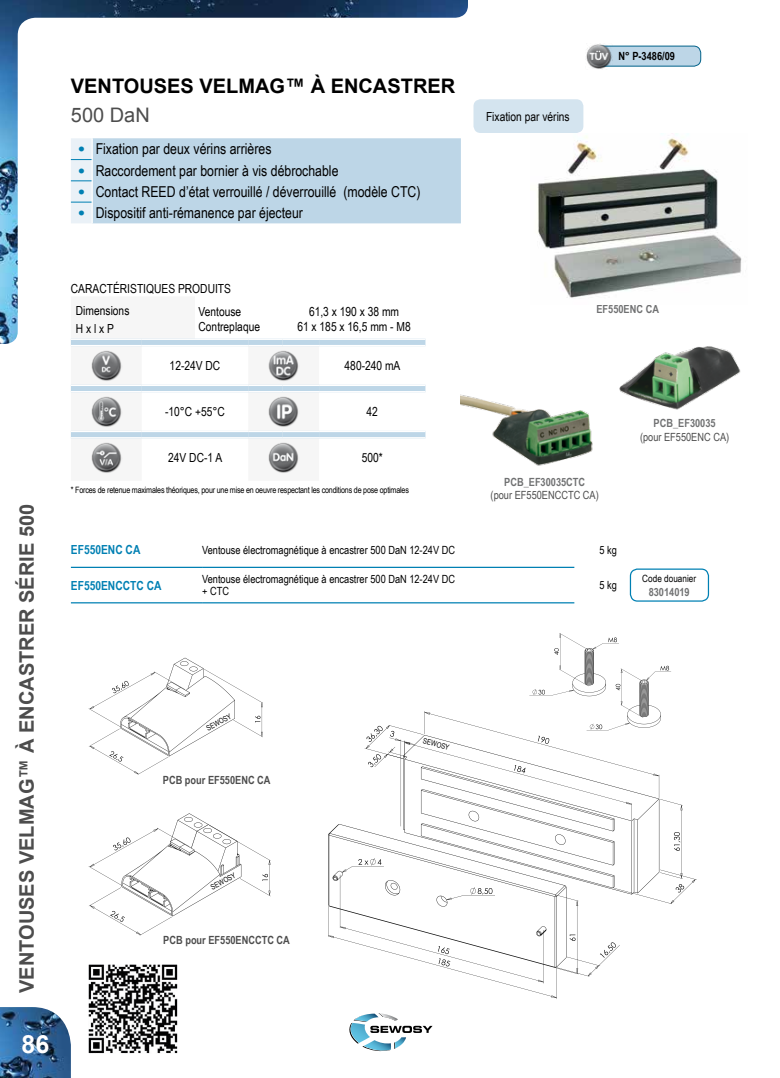
<style>
.page{position:relative;width:780px;height:1078px;background:#fff}
.page>*{position:absolute;margin:0;border:0;box-sizing:border-box;transform-origin:0 0}
.t1{font:700 25px "Arial";color:#fff}
.t2{font:700 20px "Arial";color:#4d4d4d}
.t3{font:700 20px "Arial";color:#000}
.t4{font:20px "Arial";color:#4d4d4d}
.t5{font:15px "Arial Narrow";color:#000}
.t6{font:12.5px/15px "Arial Narrow";color:#000}
.t7{font:700 12.5px "Arial Narrow";color:#0080b3}
.t8{font:11.25px/12.5px "Arial Narrow";color:#000}
.t9{font:700 11.25px "Arial Narrow";color:#707172}
.t10{font:700 11.25px "Arial Narrow";color:#4d4d4d}
.t11{font:11.25px "Arial Narrow";color:#4d4d4d}
.t12{font:700 11.25px "Arial Narrow";color:#000}
.t13{font:10px "Arial Narrow";color:#000}
.t14{font:8.75px "Arial Narrow";letter-spacing:-.02em;color:#000}
.t15{font:7.5px "Arial Narrow";color:#000}
.s1{font-family:"Arial";font-weight:700;font-size:17.5px;color:#0080b3}
</style>
<div class="page">
<svg style="left:349px;top:1013px;width:83px;height:38px"></svg>
<img style="left:0;top:1007px;width:71px;height:70px">
<img style="left:0;top:0;width:468px;height:344px">
<div style="left:71px;top:296px;width:71px;height:178px;background:#f6f6f6"></div>
<svg style="left:142px;top:296px;width:283px;height:178px"></svg>
<div style="left:71px;top:338px;width:71px;height:8px;background:#bdd6e7"></div>
<div style="left:142px;top:338px;width:53px;height:8px;background:#bdd6e7"></div>
<div style="left:195px;top:338px;width:53px;height:8px;background:#bdd6e7"></div>
<div style="left:248px;top:338px;width:35px;height:8px;background:#bdd6e7"></div>
<div style="left:283px;top:338px;width:36px;height:8px;background:#bdd6e7"></div>
<div style="left:319px;top:338px;width:106px;height:8px;background:#bdd6e7"></div>
<div style="left:71px;top:384px;width:71px;height:8px;background:#bdd6e7"></div>
<div style="left:142px;top:384px;width:53px;height:8px;background:#bdd6e7"></div>
<div style="left:195px;top:384px;width:53px;height:8px;background:#bdd6e7"></div>
<div style="left:248px;top:384px;width:35px;height:8px;background:#bdd6e7"></div>
<div style="left:283px;top:384px;width:36px;height:8px;background:#bdd6e7"></div>
<div style="left:319px;top:384px;width:106px;height:8px;background:#bdd6e7"></div>
<div style="left:71px;top:431px;width:71px;height:7px;background:#bdd6e7"></div>
<div style="left:142px;top:431px;width:53px;height:7px;background:#bdd6e7"></div>
<div style="left:195px;top:431px;width:53px;height:7px;background:#bdd6e7"></div>
<div style="left:248px;top:431px;width:35px;height:7px;background:#bdd6e7"></div>
<div style="left:283px;top:431px;width:36px;height:7px;background:#bdd6e7"></div>
<div style="left:319px;top:431px;width:106px;height:7px;background:#bdd6e7"></div>
<hr style="left:71px;top:338px;width:71px;height:2px;background:#fff">
<hr style="left:71px;top:345px;width:71px;height:1px;background:#fff">
<hr style="left:142px;top:338px;width:53px;height:2px;background:#fff">
<hr style="left:142px;top:345px;width:53px;height:1px;background:#fff">
<hr style="left:195px;top:338px;width:53px;height:2px;background:#fff">
<hr style="left:195px;top:345px;width:53px;height:1px;background:#fff">
<hr style="left:248px;top:338px;width:35px;height:2px;background:#fff">
<hr style="left:248px;top:345px;width:35px;height:1px;background:#fff">
<hr style="left:283px;top:338px;width:36px;height:2px;background:#fff">
<hr style="left:283px;top:345px;width:36px;height:1px;background:#fff">
<hr style="left:319px;top:338px;width:106px;height:2px;background:#fff">
<hr style="left:319px;top:345px;width:106px;height:1px;background:#fff">
<hr style="left:71px;top:384px;width:71px;height:2px;background:#fff">
<hr style="left:71px;top:391px;width:71px;height:1px;background:#fff">
<hr style="left:142px;top:384px;width:53px;height:2px;background:#fff">
<hr style="left:142px;top:391px;width:53px;height:1px;background:#fff">
<hr style="left:195px;top:384px;width:53px;height:2px;background:#fff">
<hr style="left:195px;top:391px;width:53px;height:1px;background:#fff">
<hr style="left:248px;top:384px;width:35px;height:2px;background:#fff">
<hr style="left:248px;top:391px;width:35px;height:1px;background:#fff">
<hr style="left:283px;top:384px;width:36px;height:2px;background:#fff">
<hr style="left:283px;top:391px;width:36px;height:1px;background:#fff">
<hr style="left:319px;top:384px;width:106px;height:2px;background:#fff">
<hr style="left:319px;top:391px;width:106px;height:1px;background:#fff">
<hr style="left:71px;top:431px;width:71px;height:1px;background:#fff">
<hr style="left:71px;top:437px;width:71px;height:1px;background:#fff">
<hr style="left:142px;top:431px;width:53px;height:1px;background:#fff">
<hr style="left:142px;top:437px;width:53px;height:1px;background:#fff">
<hr style="left:195px;top:431px;width:53px;height:1px;background:#fff">
<hr style="left:195px;top:437px;width:53px;height:1px;background:#fff">
<hr style="left:248px;top:431px;width:35px;height:1px;background:#fff">
<hr style="left:248px;top:437px;width:35px;height:1px;background:#fff">
<hr style="left:283px;top:431px;width:36px;height:1px;background:#fff">
<hr style="left:283px;top:437px;width:36px;height:1px;background:#fff">
<hr style="left:319px;top:431px;width:106px;height:1px;background:#fff">
<hr style="left:319px;top:437px;width:106px;height:1px;background:#fff">
<img style="left:90px;top:349px;width:32px;height:32px">
<img style="left:268px;top:349px;width:31px;height:32px">
<img style="left:90px;top:396px;width:32px;height:31px">
<img style="left:268px;top:396px;width:31px;height:31px">
<img style="left:90px;top:442px;width:32px;height:31px">
<img style="left:268px;top:442px;width:31px;height:31px">
<div style="left:71px;top:138px;width:390px;height:85px;background:#bdd6e7"></div>
<hr style="left:71px;top:566px;width:131px;height:2px;background:#0080b3">
<hr style="left:202px;top:566px;width:372px;height:2px;background:#0080b3">
<hr style="left:71px;top:602px;width:131px;height:1px;background:#0080b3">
<hr style="left:202px;top:602px;width:372px;height:1px;background:#0080b3">
<div style="left:629px;top:568px;width:80px;height:33px;border:1px solid #0080b3;border-radius:7px"></div>
<img style="left:537px;top:133px;width:205px;height:165px">
<svg style="left:328px;top:824px;width:12px;height:115px"></svg>
<svg style="left:89px;top:657px;width:174px;height:117px"></svg>
<svg style="left:89px;top:813px;width:181px;height:122px"></svg>
<svg style="left:340px;top:633px;width:344px;height:350px"></svg>
<div style="left:592px;top:46px;width:108px;height:20px;background:#bdd6e7;border-radius:7px"></div>
<div style="left:592px;top:46px;width:108px;height:20px;border:1px solid #006189;border-radius:7px"></div>
<img style="left:586px;top:43px;width:26px;height:26px">
<div style="left:473px;top:99px;width:110px;height:34px;background:#d4e4ef;border-radius:7px"></div>
<img style="left:619px;top:346px;width:122px;height:64px">
<img style="left:460px;top:394px;width:133px;height:72px">
<img style="left:89px;top:964px;width:88px;height:88px">
<h2 class="t3" style="left:71px;top:72px;width:15px">VENTOUSES</h2>
<h2 class="t3" style="left:199px;top:72px;width:189px">VELMAG™ À EN CASTRER</h2>
<h2 class="t4" style="left:71px;top:102px;width:80px">500 DaN</h2>
<p class="t5" style="left:78px;top:138px;width:194px"><span class="s1">•</span> Fixation par deux vérins arrières</p>
<p class="t5" style="left:78px;top:159px;width:261px"><span class="s1">•</span> Raccordement par bornier à vis débrochable</p>
<p class="t5" style="left:78px;top:181px;width:343px"><span class="s1">•</span> Contact REED d’état verrouillé / déverrouillé (modèle CTC)</p>
<p class="t5" style="left:78px;top:202px;width:226px"><span class="s1">•</span> Dispositif anti-rémanence par éjecteur</p>
<p class="t6" style="left:486px;top:108px;width:85px">Fixation par vérins</p>
<p class="t12" style="left:618px;top:48px;width:58px">N° P-3486/09</p>
<h2 class="t2" style="left:14px;top:992px;width:490px;rotate:-90deg">VENTOUSES VELMAG™ À ENCASTRER SÉRIE 500</h2>
<h1 class="t1" style="left:22px;top:1027px;width:29px">86</h1>
<p class="t6" style="left:76px;top:277px;width:157px;line-height:22.4px;text-indent:-5px">CARACTÉRISTIQUES PRODUITS<br>Dimensions</p>
<p class="t6" style="left:76px;top:320px;width:40px">H x l x P</p>
<p class="t6" style="left:198px;top:304px;width:63px">Ventouse<br>Contreplaque</p>
<p class="t6" style="left:297px;top:304px;width:115px;text-align:center">61,3 x 190 x 38 mm<br>61 x 185 x 16,5 mm - M8</p>
<p class="t6" style="left:170px;top:357px;width:52px">12-24V DC</p>
<p class="t6" style="left:344px;top:357px;width:57px">480-240 mA</p>
<p class="t6" style="left:165px;top:403px;width:61px">-10°C +55°C</p>
<p class="t6" style="left:366px;top:403px;width:13px">42</p>
<p class="t6" style="left:168px;top:450px;width:56px">24V DC-1 A</p>
<p class="t6" style="left:362px;top:450px;width:23px">500*</p>
<p class="t14" style="left:71px;top:483px;width:339px">* Forces de retenue maximales théoriques, pour une mise en oeuvre respectant les conditions de pose optimales</p>
<p class="t9" style="left:596px;top:300px;width:64px">EF550ENC CA</p>
<p class="t9" style="left:504px;top:473px;width:82px">PCB_EF30035CTC</p>
<p class="t11" style="left:490px;top:487px;width:110px">(pour EF550ENCCTC CA)</p>
<p class="t9" style="left:653px;top:415px;width:64px">PCB_EF30035</p>
<p class="t11" style="left:640px;top:428px;width:91px">(pour EF550ENC CA)</p>
<p class="t7" style="left:71px;top:540px;width:71px">EF550ENC CA</p>
<p class="t8" style="left:202px;top:543px;width:254px">Ventouse électromagnétique à encastrer 500 DaN 12-24V DC</p>
<p class="t8" style="left:599px;top:543px;width:19px">5 kg</p>
<p class="t7" style="left:71px;top:575px;width:92px">EF550ENCCTC CA</p>
<p class="t8" style="left:202px;top:572px;width:254px">Ventouse électromagnétique à encastrer 500 DaN 12-24V DC + CTC</p>
<p class="t8" style="left:599px;top:578px;width:19px">5 kg</p>
<p class="t13" style="left:642px;top:570px;width:55px">Code douanier</p>
<p class="t9" style="left:648px;top:583px;width:43px">83014019</p>
<p class="t15" style="left:204px;top:723px;width:28px;rotate:-28deg">SEWOSY</p>
<p class="t10" style="left:163px;top:771px;width:109px">PCB pour EF550ENC CA</p>
<p class="t15" style="left:209px;top:882px;width:28px;rotate:-28deg">SEWOSY</p>
<p class="t10" style="left:163px;top:931px;width:128px">PCB pour EF550ENCCTC CA</p>
<p class="t15" style="left:424px;top:735px;width:29px;rotate:15deg">SEWOSY</p>
</div>
